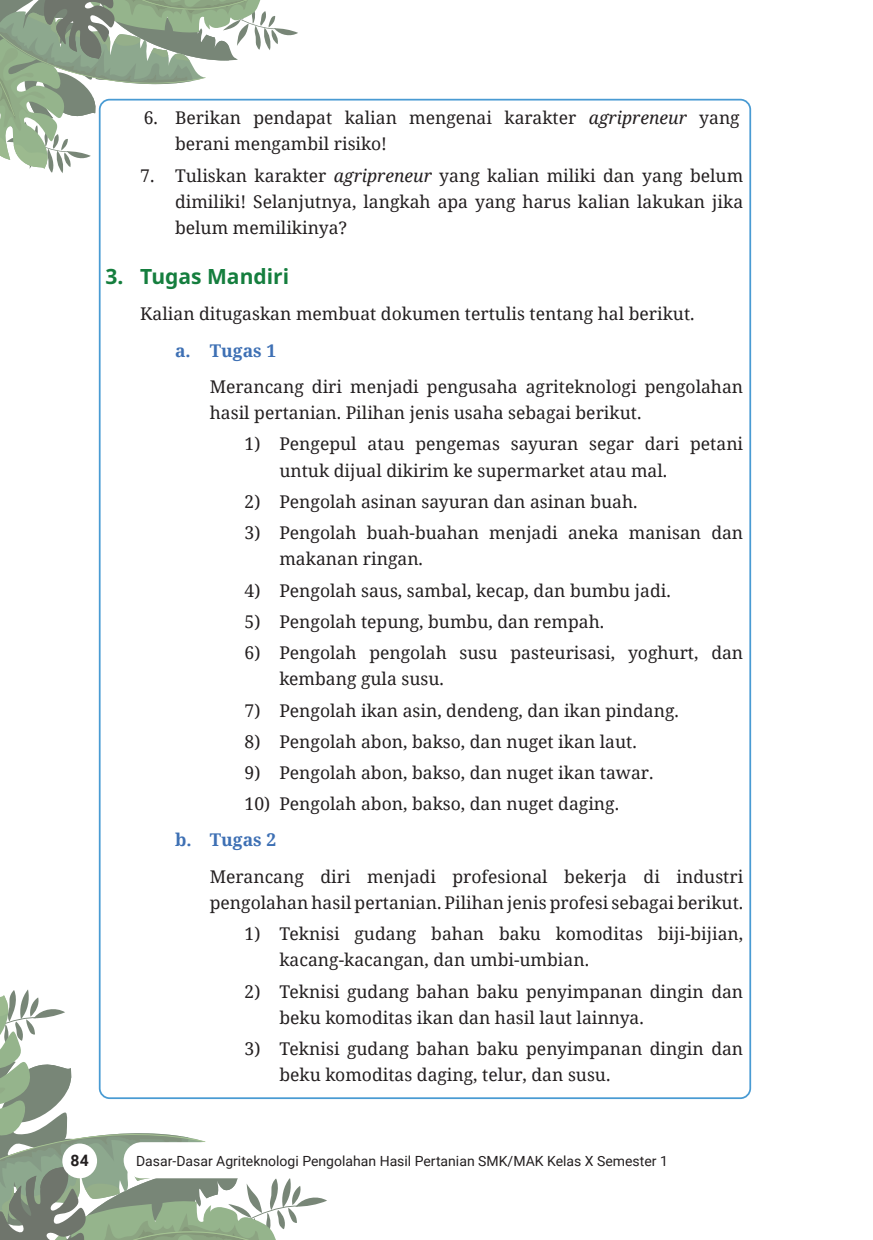
<style>
.page{position:relative;width:873px;height:1240px;background:#fff}
.page>*{position:absolute;margin:0;border:0;box-sizing:border-box;transform-origin:0 0}
.t1{font:700 21px "Noto Sans";color:#157e3e}
._4a_isi{font:17.5px/26.2px "Noto Serif";color:#231f20}
._3a_isi{font:17.5px "Noto Serif";color:#231f20}
.t2{font:700 17.5px "Noto Serif";color:#3e70b4}
.t3{font:700 15.75px "Roboto";color:#231f20}
.t4{font:14px "Roboto";color:#231f20}
.s1{font-style:italic}
</style>
<div class="page">
<svg style="left:0;top:0;width:298px;height:173px"></svg>
<svg style="left:0;top:989px;width:327px;height:251px"></svg>
<p class="_4a_isi" style="left:175px;top:104px;width:566px;text-indent:-31px">6. Berikan pendapat kalian mengenai karakter <span class="s1">agripreneur</span> yang berani mengambil risiko!</p>
<p class="_4a_isi" style="left:175px;top:161px;width:569px;text-align:justify;text-indent:-35px">7. Tuliskan karakter <span class="s1">agripreneur</span> yang kalian miliki dan yang belum dimiliki! Selanjutnya, langkah apa yang harus kalian lakukan jika belum memilikinya?</p>
<p class="t1" style="left:105px;top:265px;width:185px">3. Tugas Mandiri</p>
<p class="_3a_isi" style="left:140px;top:302px;width:555px">Kalian ditugaskan membuat dokumen tertulis tentang hal berikut.</p>
<p class="t2" style="left:175px;top:338px;width:102px">a. Tugas 1</p>
<p class="_4a_isi" style="left:210px;top:373px;width:534px">Merancang diri menjadi pengusaha agriteknologi pengolahan hasil pertanian. Pilihan jenis usaha sebagai berikut.</p>
<p class="_4a_isi" style="left:279px;top:430px;width:465px;text-indent:-35px">1) Pengepul atau pengemas sayuran segar dari petani untuk dijual dikirim ke supermarket atau mal.</p>
<p class="_4a_isi" style="left:244px;top:487px;width:394px">2) Pengolah asinan sayuran dan asinan buah.</p>
<p class="_4a_isi" style="left:279px;top:519px;width:465px;text-indent:-35px">3) Pengolah buah-buahan menjadi aneka manisan dan makanan ringan.</p>
<p class="_4a_isi" style="left:244px;top:576px;width:427px">4) Pengolah saus, sambal, kecap, dan bumbu jadi.</p>
<p class="_4a_isi" style="left:244px;top:607px;width:361px">5) Pengolah tepung, bumbu, dan rempah.</p>
<p class="_4a_isi" style="left:279px;top:639px;width:465px;text-indent:-35px">6) Pengolah pengolah susu pasteurisasi, yoghurt, dan kembang gula susu.</p>
<p class="_4a_isi" style="left:244px;top:696px;width:435px">7) Pengolah ikan asin, dendeng, dan ikan pindang.</p>
<p class="_4a_isi" style="left:244px;top:727px;width:393px">8) Pengolah abon, bakso, dan nuget ikan laut.</p>
<p class="_4a_isi" style="left:244px;top:758px;width:410px">9) Pengolah abon, bakso, dan nuget ikan tawar.</p>
<p class="_4a_isi" style="left:244px;top:790px;width:376px">10) Pengolah abon, bakso, dan nuget daging.</p>
<p class="t2" style="left:175px;top:827px;width:102px">b. Tugas 2</p>
<p class="_4a_isi" style="left:210px;top:862px;width:534px">Merancang diri menjadi profesional bekerja di industri pengolahan hasil pertanian. Pilihan jenis profesi sebagai berikut.</p>
<p class="_4a_isi" style="left:279px;top:919px;width:465px;text-indent:-35px">1) Teknisi gudang bahan baku komoditas biji-bijian, kacang-kacangan, dan umbi-umbian.</p>
<p class="_4a_isi" style="left:279px;top:977px;width:465px;text-indent:-35px">2) Teknisi gudang bahan baku penyimpanan dingin dan beku komoditas ikan dan hasil laut lainnya.</p>
<p class="_4a_isi" style="left:279px;top:1034px;width:465px;text-indent:-35px">3) Teknisi gudang bahan baku penyimpanan dingin dan beku komoditas daging, telur, dan susu.</p>
<p class="t3" style="left:71px;top:1149px;width:20px">84</p>
<p class="t4" style="left:136px;top:1150px;width:533px">Dasar-Dasar Agriteknologi Pengolahan Hasil Pertanian SMK/MAK Kelas X Semester 1</p>
</div>
